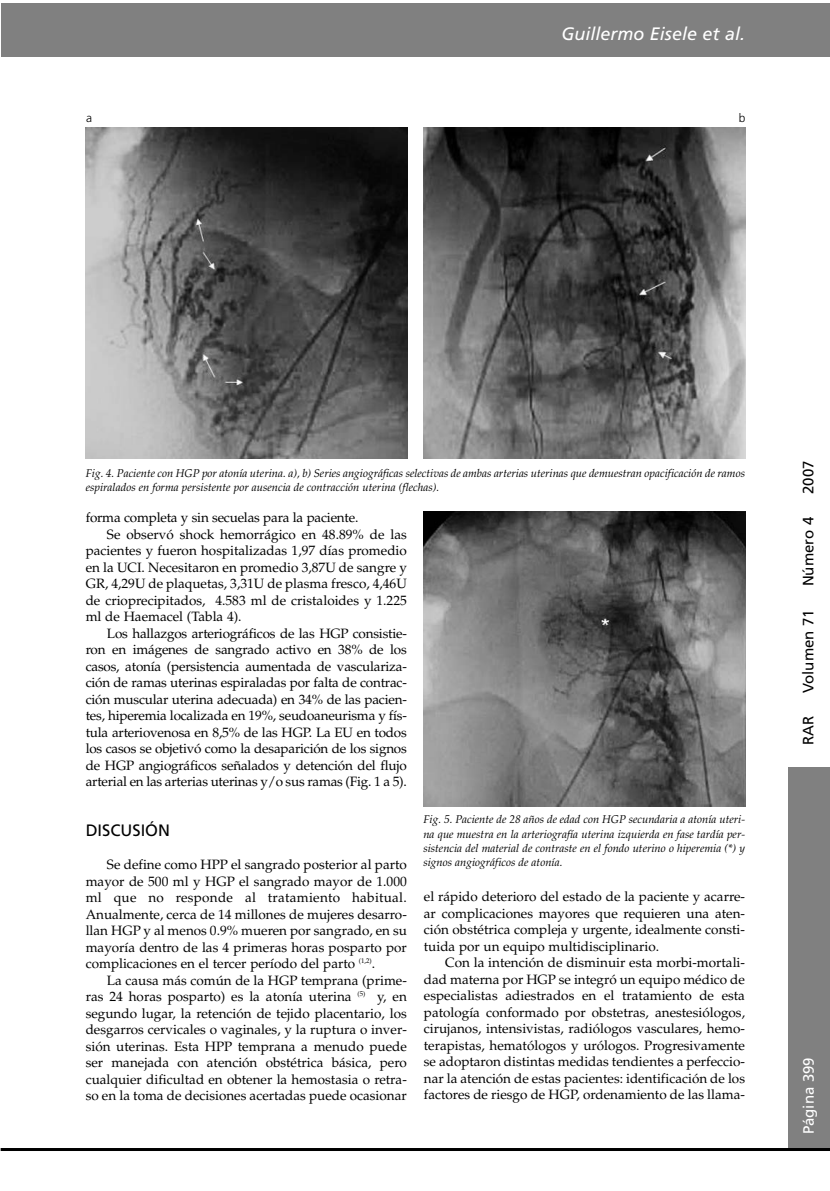
<style>
.page{position:relative;width:830px;height:1191px;background:#fff}
.page>*{position:absolute;margin:0;border:0;box-sizing:border-box;transform-origin:0 0}
.t1{font:italic 18px "Frutiger";color:#fff}
.t2{font:16.5px "Frutiger";color:#000}
.t3{font:15px "Frutiger";color:#000}
.t4{font:15px "Frutiger";color:#fff}
.t5{font:13.5px/16.5px "Palatino";letter-spacing:-.015em;color:#000;text-align:justify}
.t6{font:300 12px "Frutiger";color:#000}
.t7{font:italic 11.25px/14.2px "Palatino";color:#000}
</style>
<div class="page">
<div style="left:1px;top:3px;width:829px;height:53px;background:#808080"></div>
<div style="left:787px;top:766px;width:43px;height:383px;background:#808080"></div>
<hr style="left:1px;top:1147px;width:829px;height:3px;background:#000">
<img style="left:86px;top:127px;width:321px;height:332px">
<img style="left:423px;top:127px;width:322px;height:332px">
<img style="left:423px;top:511px;width:322px;height:295px">
<h1 class="t1" style="left:561px;top:26px;width:185px">Guillermo Eisele et al.</h1>
<p class="t6" style="left:86px;top:113px;width:7px">a</p>
<p class="t6" style="left:738px;top:113px;width:8px">b</p>
<p class="t7" style="left:86px;top:467px;width:661px">Fig. 4. Paciente con HGP por atonía uterina. a), b) Series angiográficas selectivas de ambas arterias uterinas que demuestran opacificación de ramos espiralados en forma persistente por ausencia de contracción uterina (flechas).</p>
<p class="t5" style="left:86px;top:511px;width:274px">forma completa y sin secuelas para la paciente.</p>
<p class="t5" style="left:107px;top:527px;width:301px">Se observó shock hemorrágico en 48.89% de las</p>
<p class="t5" style="left:86px;top:544px;width:323px">pacientes y fueron hospitalizadas 1,97 días promedio</p>
<p class="t5" style="left:86px;top:560px;width:323px">en la UCI. Necesitaron en promedio 3,87U de sangre y</p>
<p class="t5" style="left:86px;top:577px;width:323px">GR, 4,29U de plaquetas, 3,31U de plasma fresco, 4,46U</p>
<p class="t5" style="left:86px;top:593px;width:323px">de crioprecipitados, 4.583 ml de cristaloides y 1.225</p>
<p class="t5" style="left:86px;top:610px;width:157px">ml de Haemacel (Tabla 4).</p>
<p class="t5" style="left:107px;top:626px;width:301px">Los hallazgos arteriográficos de las HGP consistie-</p>
<p class="t5" style="left:86px;top:643px;width:323px">ron en imágenes de sangrado activo en 38% de los</p>
<p class="t5" style="left:86px;top:659px;width:323px">casos, atonía (persistencia aumentada de vasculariza-</p>
<p class="t5" style="left:86px;top:676px;width:323px">ción de ramas uterinas espiraladas por falta de contrac-</p>
<p class="t5" style="left:86px;top:692px;width:323px">ción muscular uterina adecuada) en 34% de las pacien-</p>
<p class="t5" style="left:86px;top:709px;width:323px">tes, hiperemia localizada en 19%, seudoaneurisma y fís-</p>
<p class="t5" style="left:86px;top:725px;width:323px">tula arteriovenosa en 8,5% de las HGP. La EU en todos</p>
<p class="t5" style="left:86px;top:742px;width:323px">los casos se objetivó como la desaparición de los signos</p>
<p class="t5" style="left:86px;top:758px;width:323px">de HGP angiográficos señalados y detención del flujo</p>
<p class="t5" style="left:86px;top:775px;width:323px">arterial en las arterias uterinas y/o sus ramas (Fig. 1 a 5).</p>
<p class="t2" style="left:86px;top:823px;width:86px">DISCUSIÓN</p>
<p class="t5" style="left:86px;top:857px;width:323px;text-indent:21px">Se define como HPP el sangrado posterior al parto mayor de 500 ml y HGP el sangrado mayor de 1.000 ml que no responde al tratamiento habitual.<br>Anualmente, cerca de 14 millones de mujeres desarro&shy;llan HGP y al menos 0.9% mueren por sangrado, en su mayoría dentro de las 4 primeras horas posparto por complicaciones en el tercer período del parto <sup>(1,2)</sup>.</p>
<p class="t5" style="left:86px;top:973px;width:323px;text-indent:21px">La causa más común de la HGP temprana (prime&shy;ras 24 horas posparto) es la atonía uterina <sup>(5)</sup> y, en segundo lugar, la retención de tejido placentario, los desgarros cervicales o vaginales, y la ruptura o inver&shy;sión uterinas. Esta HPP temprana a menudo puede ser manejada con atención obstétrica básica, pero cualquier dificultad en obtener la hemostasia o retra&shy;so en la toma de decisiones acertadas puede ocasionar</p>
<p class="t7" style="left:423px;top:813px;width:323px;text-align:justify">Fig. 5. Paciente de 28 años de edad con HGP secundaria a atonía uteri&shy;na que muestra en la arteriografía uterina izquierda en fase tardía per&shy;sistencia del material de contraste en el fondo uterino o hiperemia (*) y signos angiográficos de atonía.</p>
<p class="t5" style="left:424px;top:889px;width:323px">el rápido deterioro del estado de la paciente y acarre&shy;ar complicaciones mayores que requieren una aten&shy;ción obstétrica compleja y urgente, idealmente consti&shy;tuida por un equipo multidisciplinario.</p>
<p class="t5" style="left:424px;top:955px;width:323px;text-indent:21px">Con la intención de disminuir esta morbi-mortali&shy;dad materna por HGP se integró un equipo médico de especialistas adiestrados en el tratamiento de esta patología conformado por obstetras, anestesiólogos, cirujanos, intensivistas, radiólogos vasculares, hemo&shy;terapistas, hematólogos y urólogos. Progresivamente se adoptaron distintas medidas tendientes a perfeccio&shy;nar la atención de estas pacientes: identificación de los factores de riesgo de HGP, ordenamiento de las llama-</p>
<p class="t3" style="left:802px;top:494px;width:35px;rotate:-90deg">2007</p>
<p class="t3" style="left:802px;top:586px;width:71px;rotate:-90deg">Número 4</p>
<p class="t3" style="left:802px;top:693px;width:85px;rotate:-90deg">Volumen 71</p>
<p class="t3" style="left:802px;top:745px;width:31px;rotate:-90deg">RAR</p>
<p class="t4" style="left:802px;top:1134px;width:79px;rotate:-90deg">Página 399</p>
</div>
